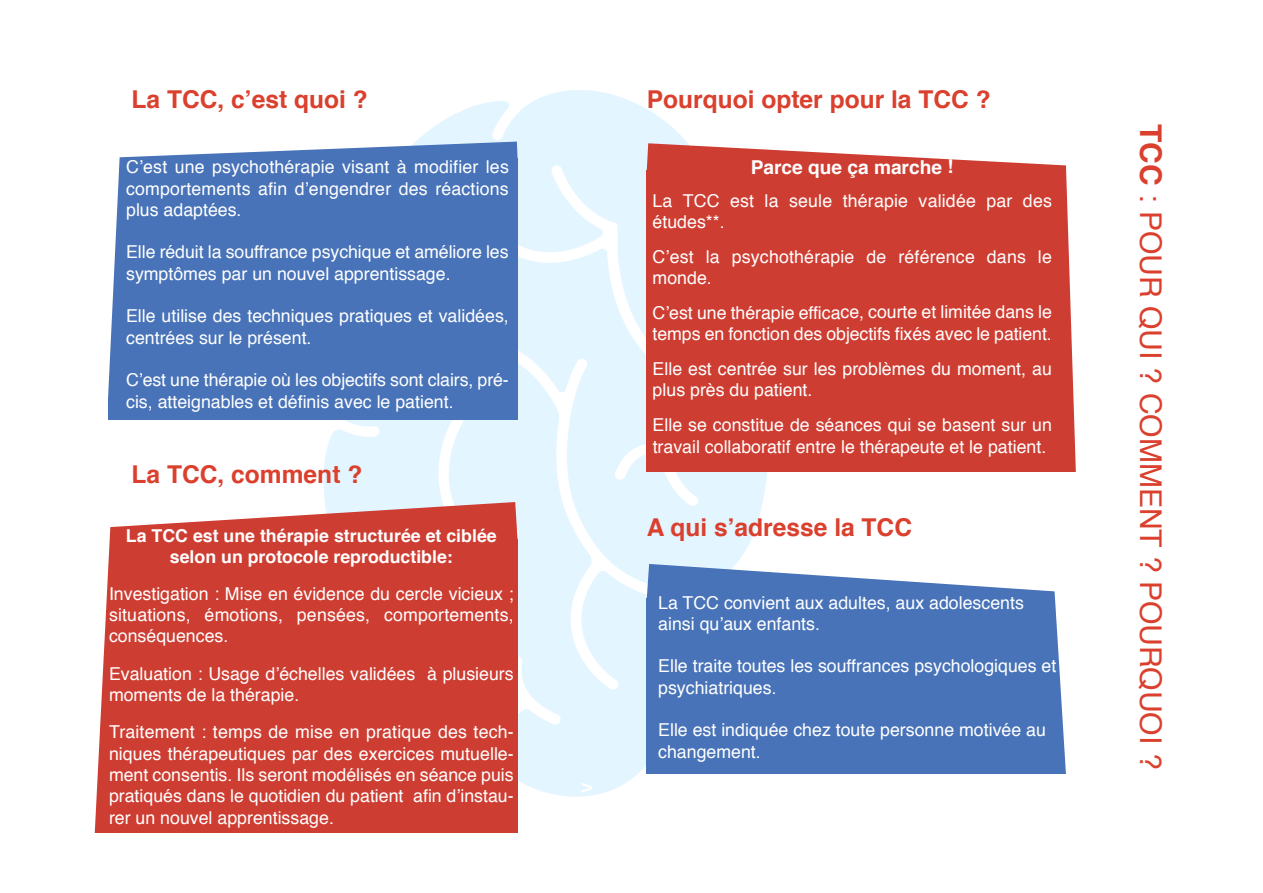
<style>
.page{position:relative;width:1263px;height:893px;background:#fff}
.page>*{position:absolute;margin:0;border:0;box-sizing:border-box;transform-origin:0 0}
.t1{font:30px "Helvetica";color:#da402d}
.t2{font:700 24.6px "Helvetica";color:#da402d}
.t3{font:700 19.05px "Helvetica";color:#fff}
.t4{font:17.7px/21.3px "Helvetica";color:#fff}
.t5{font:700 17.7px "Helvetica";color:#fff}
.s1{font-weight:700}
</style>
<div class="page">
<img style="left:323px;top:90px;width:444px;height:707px">
<div style="left:94px;top:502px;width:424px;height:331px;background:#ce3d32"></div>
<svg style="left:647px;top:564px;width:419px;height:210px;background:#567ebd"></svg>
<div style="left:647px;top:143px;width:429px;height:331px;background:#ce3d32"></div>
<div style="left:108px;top:141px;width:410px;height:281px;background:#4873b8"></div>
<h2 class="t2" style="left:132px;top:89px;width:238px">La TCC, c’est quoi ?</h2>
<p class="t4" style="left:126px;top:158px;width:384px;text-align:justify">C’est une psychothérapie visant à modifier les comportements afin d’engendrer des réactions plus adaptées.</p>
<p class="t4" style="left:126px;top:243px;width:384px">Elle réduit la souffrance psychique et améliore les symptômes par un nouvel apprentissage.</p>
<p class="t4" style="left:126px;top:307px;width:384px">Elle utilise des techniques pratiques et validées, centrées sur le présent.</p>
<p class="t4" style="left:126px;top:371px;width:384px">C’est une thérapie où les objectifs sont clairs, pré&shy;cis, atteignables et définis avec le patient.</p>
<h2 class="t2" style="left:132px;top:464px;width:232px">La TCC, comment ?</h2>
<h2 class="t2" style="left:647px;top:89px;width:345px">Pourquoi opter pour la TCC ?</h2>
<p class="t3" style="left:751px;top:159px;width:204px">Parce que ça marche !</p>
<p class="t4" style="left:653px;top:192px;width:401px">La TCC est la seule thérapie validée par des études**.</p>
<p class="t4" style="left:653px;top:247px;width:401px">C’est la psychothérapie de référence dans le monde.</p>
<p class="t4" style="left:653px;top:303px;width:401px">C’est une thérapie efficace, courte et limitée dans le temps en fonction des objectifs fixés avec le patient.</p>
<p class="t4" style="left:653px;top:359px;width:401px">Elle est centrée sur les problèmes du moment, au plus près du patient.</p>
<p class="t4" style="left:653px;top:416px;width:401px">Elle se constitue de séances qui se basent sur un travail collaboratif entre le thérapeute et le patient.</p>
<p class="t5" style="left:126px;top:528px;width:372px">La TCC est une thérapie structurée et ciblée</p>
<h2 class="t2" style="left:647px;top:517px;width:267px">A qui s’adresse la TCC</h2>
<p class="t5" style="left:170px;top:549px;width:284px">selon un protocole reproductible:</p>
<p class="t4" style="left:109px;top:584px;width:406px;text-align:justify">Investigation : Mise en évidence du cercle vicieux ; situations, émotions, pensées, comportements, conséquences.</p>
<p class="t4" style="left:109px;top:664px;width:406px">Evaluation : Usage d’échelles validées à plusieurs moments de la thérapie.</p>
<p class="t4" style="left:109px;top:722px;width:406px;text-align:justify">Traitement : temps de mise en pratique des tech&shy;niques thérapeutiques par des exercices mutuelle&shy;ment consentis. Ils seront modélisés en séance puis pratiqués dans le quotidien du patient afin d’instau&shy;rer un nouvel apprentissage.</p>
<p class="t4" style="left:658px;top:593px;width:367px">La TCC convient aux adultes, aux adolescents ainsi qu’aux enfants.</p>
<p class="t4" style="left:658px;top:657px;width:400px">Elle traite toutes les souffrances psychologiques et psychiatriques.</p>
<p class="t4" style="left:658px;top:721px;width:389px">Elle est indiquée chez toute personne motivée au changement.</p>
<h1 class="t1" style="left:1163px;top:124px;width:647px;rotate:90deg"><span class="s1">TCC</span> : POUR QUI ? COMMENT ? POURQUOI ?</h1>
</div>
